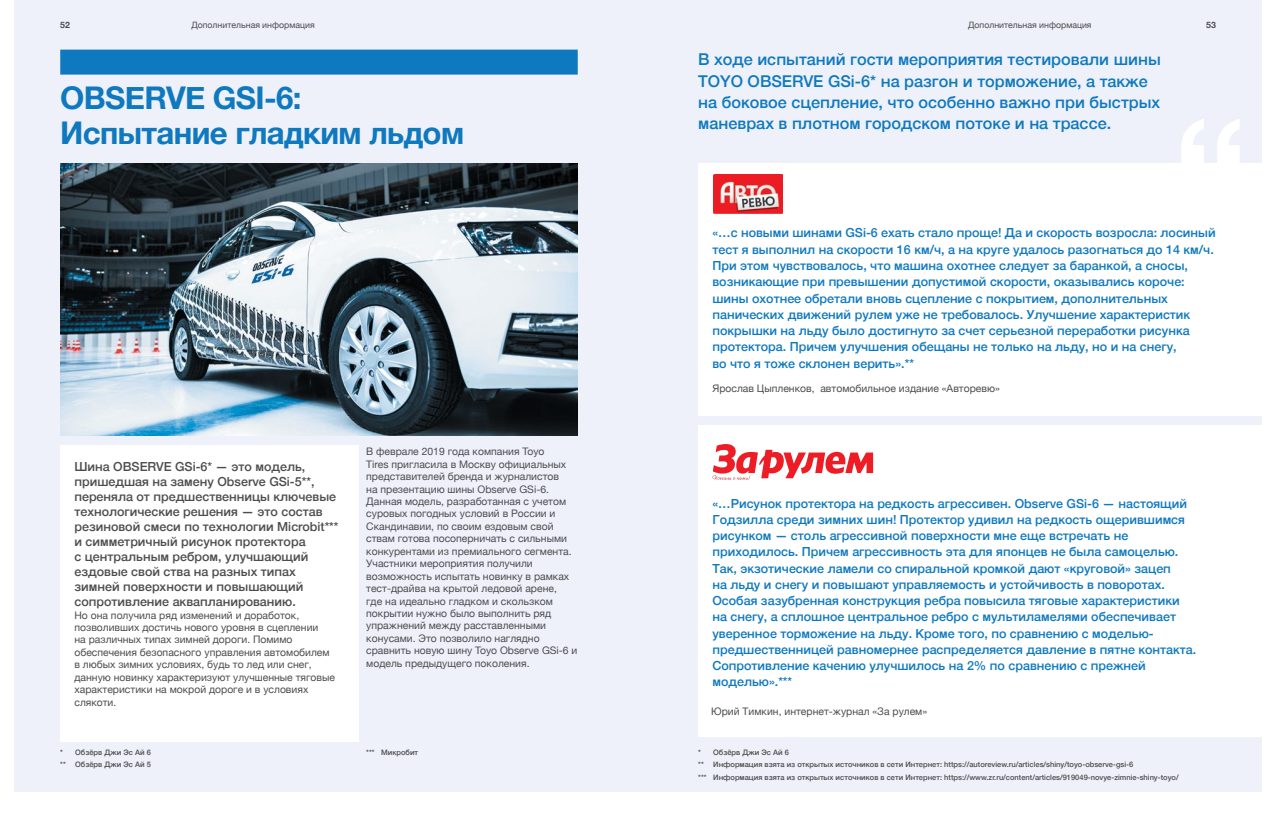
<style>
.page{position:relative;width:1276px;height:815px;background:#fff}
.page>*{position:absolute;margin:0;border:0;box-sizing:border-box;transform-origin:0 0}
.t1{font:700 31.25px/35px "Helvetica Neue";letter-spacing:-.02em;color:#0f79bf}
.t2{font:500 16.25px/21.2px "Helvetica Neue";color:#0f79bf}
.t3{font:500 12.5px/16.2px "Helvetica Neue";color:#0f79bf}
.t4{font:500 12.5px/15px "Helvetica Neue";color:#4d4d4f}
.t5{font:10.38px/12.5px "Helvetica Neue";color:#4d4d4f}
.t6{font:8.75px "Helvetica Neue";color:#4d4d4f}
.t7{font:700 8.75px "Helvetica Neue";color:#4d4d4f}
.t8{font:500 7.5px/12.5px "Helvetica Neue";color:#4d4d4f}
</style>
<div class="page">
<div style="left:14px;top:0;width:1247px;height:792px;background:#eef1f9"></div>
<div style="left:60px;top:50px;width:518px;height:25px;background:#0f79bf"></div>
<img style="left:60px;top:163px;width:517px;height:273px">
<div style="left:60px;top:445px;width:299px;height:297px;background:#fff"></div>
<div style="left:698px;top:163px;width:578px;height:252px;background:#fff"></div>
<div style="left:698px;top:425px;width:578px;height:312px;background:#fff"></div>
<svg style="left:1182px;top:119px;width:57px;height:44px"></svg>
<svg style="left:712px;top:444px;width:161px;height:36px"></svg>
<img style="left:713px;top:174px;width:69px;height:40px">
<p class="t7" style="left:60px;top:18px;width:11px">52</p>
<p class="t6" style="left:191px;top:19px;width:125px">Дополнительная информация</p>
<p class="t6" style="left:968px;top:19px;width:125px">Дополнительная информация</p>
<p class="t7" style="left:1206px;top:18px;width:11px">53</p>
<h1 class="t1" style="left:60px;top:81px;width:405px">OBSERVE GSI-6:<br>Испытание гладким льдом</h1>
<p class="t4" style="left:74px;top:458px;width:266px">Шина OBSERVE GSi-6* — это модель, пришедшая на замену Observe GSi-5**, переняла от предшественницы ключевые технологические решения — это состав резиновой смеси по технологии Microbit*** и симметричный рисунок протектора<br>с центральным ребром, улучшающий ездовые свой ства на разных типах зимней поверхности и повышающий сопротивление аквапланированию.</p>
<p class="t5" style="left:74px;top:609px;width:262px">Но она получила ряд изменений и доработок, позволивших достичь нового уровня в сцеплении<br>на различных типах зимней дороги. Помимо обеспечения безопасного управления автомобилем в любых зимних условиях, будь то лед или снег, данную новинку характеризуют улучшенные тяговые характеристики на мокрой дороге и в условиях слякоти.</p>
<p class="t5" style="left:366px;top:446px;width:213px">В феврале 2019 года компания Toyo<br>Tires пригласила в Москву официальных представителей бренда и журналистов<br>на презентацию шины Observe GSi-6.<br>Данная модель, разработанная с учетом суровых погодных условий в России и Скандинавии, по своим ездовым свой ствам готова посоперничать с сильными конкурентами из премиального сегмента.<br>Участники мероприятия получили возможность испытать новинку в рамках тест-драйва на крытой ледовой арене,<br>где на идеально гладком и скользком покрытии нужно было выполнить ряд упражнений между расставленными конусами. Это позволило наглядно сравнить новую шину Toyo Observe GSi-6 и модель предыдущего поколения.</p>
<h2 class="t2" style="left:698px;top:48px;width:464px">В ходе испытаний гости мероприятия тестировали шины TOYO OBSERVE GSi-6* на разгон и торможение, а также на боковое сцепление, что особенно важно при быстрых маневрах в плотном городском потоке и на трассе.</h2>
<p class="t3" style="left:712px;top:224px;width:505px">«…c новыми шинами GSi-6 ехать стало проще! Да и скорость возросла: лосиный тест я выполнил на скорости 16 км/ч, а на круге удалось разогнаться до 14 км/ч.<br>При этом чувствовалось, что машина охотнее следует за баранкой, а сносы, возникающие при превышении допустимой скорости, оказывались короче: шины охотнее обретали вновь сцепление с покрытием, дополнительных панических движений рулем уже не требовалось. Улучшение характеристик покрышки на льду было достигнуто за счет серьезной переработки рисунка протектора. Причем улучшения обещаны не только на льду, но и на снегу,<br>во что я тоже склонен верить».**</p>
<p class="t5" style="left:712px;top:382px;width:289px">Ярослав Цыпленков, автомобильное издание «Авторевю»</p>
<p class="t3" style="left:712px;top:494px;width:485px">«…Рисунок протектора на редкость агрессивен. Observe GSi-6 — настоящий Годзилла среди зимних шин! Протектор удивил на редкость ощерившимся рисунком — столь агрессивной поверхности мне еще встречать не приходилось. Причем агрессивность эта для японцев не была самоцелью.<br>Так, экзотические ламели со спиральной кромкой дают «круговой» зацеп<br>на льду и снегу и повышают управляемость и устойчивость в поворотах.<br>Особая зазубренная конструкция ребра повысила тяговые характеристики на снегу, а сплошное центральное ребро с мультиламелями обеспечивает уверенное торможение на льду. Кроме того, по сравнению с моделью&shy;предшественницей равномернее распределяется давление в пятне контакта.<br>Сопротивление качению улучшилось на 2% по сравнению с прежней моделью».***</p>
<p class="t5" style="left:711px;top:706px;width:217px">Юрий Тимкин, интернет-журнал «За рулем»</p>
<p class="t8" style="left:60px;top:745px;width:92px">* Обзёрв Джи Эс Ай 6 **</p>
<p class="t8" style="left:75px;top:758px;width:77px">Обзёрв Джи Эс Ай 5</p>
<p class="t8" style="left:366px;top:745px;width:53px">*** Микробит</p>
<p class="t8" style="left:698px;top:745px;width:92px">* Обзёрв Джи Эс Ай 6 **</p>
<p class="t8" style="left:698px;top:758px;width:482px;text-indent:15px">Информация взята из открытых источников в сети Интернет: https://autoreview.ru/articles/shiny/toyo-observe-gsi-6<br>*** Информация взята из открытых источников в сети Интернет: https://www.zr.ru/content/articles/919049-novye-zimnie-shiny-toyo/</p>
</div>
